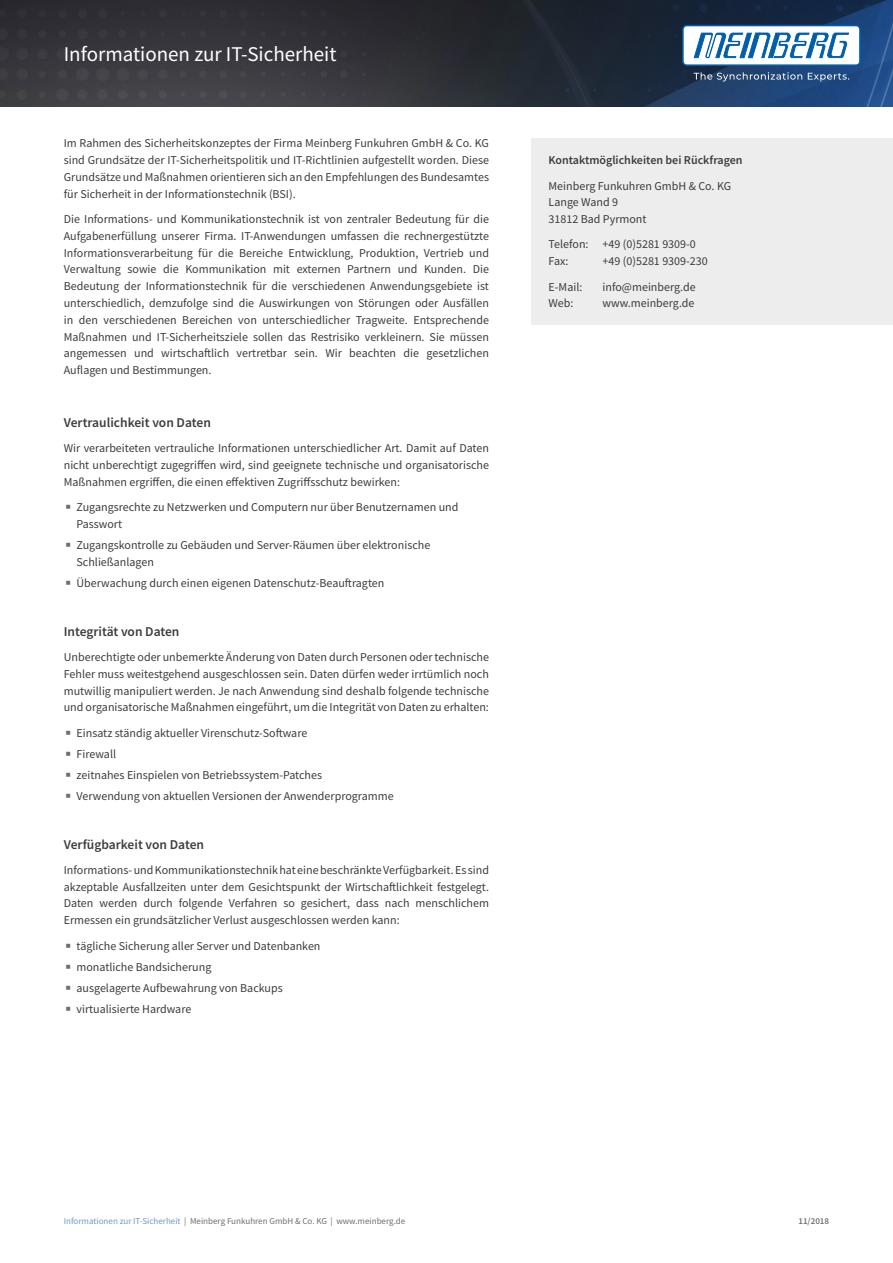
<style>
.page{position:relative;width:893px;height:1263px;background:#fff}
.page>*{position:absolute;margin:0;border:0;box-sizing:border-box;transform-origin:0 0}
._00_1_1_Kopfzeile__T{font:21px "Source Sans Pro";color:#fff}
._01_3_2_Heading_H3{font:600 13.5px "Source Sans Pro";color:#3c3c3b}
._02_1_Copy__Abstand{font:12px/16.8px "Source Sans Pro";color:#3c3c3b;text-align:justify}
._02_3_Copy__Abstand{font:12px/16.8px "Source Sans Pro";color:#3c3c3b}
._01_4_Heading_H4__8{font:600 12px "Source Sans Pro";color:#3c3c3b}
.t1{font:9px "Source Sans Pro";color:#706f6f}
.t2{font:600 9px "Source Sans Pro";color:#706f6f}
.s1{color:#706f6f}
.s2{color:#7196cf}
</style>
<div class="page">
<img style="left:0;top:0;width:893px;height:106px">
<svg style="left:694px;top:72px;width:108px;height:10px"></svg>
<svg style="left:808px;top:73px;width:41px;height:8px"></svg>
<svg style="left:682px;top:25px;width:179px;height:41px"></svg>
<div style="left:531px;top:138px;width:362px;height:186px;background:#ededed"></div>
<p class="_00_1_1_Kopfzeile__T" style="left:64px;top:41px;width:274px">Informationen zur IT-Sicherheit</p>
<p class="_02_1_Copy__Abstand" style="left:64px;top:135px;width:427px">Im Rahmen des Sicherheitskonzeptes der Firma Meinberg Funkuhren GmbH &amp; Co. KG sind Grundsätze der IT-Sicherheitspolitik und IT-Richtlinien aufgestellt worden. Diese Grundsätze und Maßnahmen orientieren sich an den Empfehlungen des Bundesamtes für Sicherheit in der Informationstechnik (BSI).</p>
<p class="_02_1_Copy__Abstand" style="left:64px;top:210px;width:427px">Die Informations- und Kommunikationstechnik ist von zentraler Bedeutung für die Aufgabenerfüllung unserer Firma. IT-Anwendungen umfassen die rechnergestützte Informationsverarbeitung für die Bereiche Entwicklung, Produktion, Vertrieb und Verwaltung sowie die Kommunikation mit externen Partnern und Kunden. Die Bedeutung der Informationstechnik für die verschiedenen Anwendungsgebiete ist unterschiedlich, demzufolge sind die Auswirkungen von Störungen oder Ausfällen in den verschiedenen Bereichen von unterschiedlicher Tragweite. Entsprechende Maßnahmen und IT-Sicherheitsziele sollen das Restrisiko verkleinern. Sie müssen angemessen und wirtschaftlich vertretbar sein. Wir beachten die gesetzlichen Auflagen und Bestimmungen.</p>
<p class="_01_3_2_Heading_H3" style="left:64px;top:414px;width:149px">Vertraulichkeit von Daten</p>
<p class="_02_1_Copy__Abstand" style="left:64px;top:440px;width:427px">Wir verarbeiteten vertrauliche Informationen unterschiedlicher Art. Damit auf Daten nicht unberechtigt zugegriffen wird, sind geeignete technische und organisatorische Maßnahmen ergriffen, die einen effektiven Zugriffsschutz bewirken:</p>
<p class="_02_1_Copy__Abstand" style="left:77px;top:499px;width:383px;text-indent:-13px"><span class="s1">▪</span> Zugangsrechte zu Netzwerken und Computern nur über Benutzernamen und<br>Passwort</p>
<p class="_02_1_Copy__Abstand" style="left:77px;top:537px;width:355px;text-indent:-13px"><span class="s1">▪</span> Zugangskontrolle zu Gebäuden und Server-Räumen über elektronische<br>Schließanlagen</p>
<p class="_02_1_Copy__Abstand" style="left:64px;top:574px;width:322px"><span class="s1">▪</span> Überwachung durch einen eigenen Datenschutz-Beauftragten</p>
<p class="_01_3_2_Heading_H3" style="left:64px;top:622px;width:117px">Integrität von Daten</p>
<p class="_02_1_Copy__Abstand" style="left:64px;top:648px;width:427px">Unberechtigte oder unbemerkte Änderung von Daten durch Personen oder technische Fehler muss weitestgehend ausgeschlossen sein. Daten dürfen weder irrtümlich noch mutwillig manipuliert werden. Je nach Anwendung sind deshalb folgende technische und organisatorische Maßnahmen eingeführt, um die Integrität von Daten zu erhalten:</p>
<p class="_02_1_Copy__Abstand" style="left:64px;top:724px;width:245px"><span class="s1">▪</span> Einsatz ständig aktueller Virenschutz-Software</p>
<p class="_02_1_Copy__Abstand" style="left:64px;top:745px;width:54px"><span class="s1">▪</span> Firewall</p>
<p class="_02_1_Copy__Abstand" style="left:64px;top:766px;width:260px"><span class="s1">▪</span> zeitnahes Einspielen von Betriebssystem-Patches</p>
<p class="_02_1_Copy__Abstand" style="left:64px;top:787px;width:331px"><span class="s1">▪</span> Verwendung von aktuellen Versionen der Anwenderprogramme</p>
<p class="_01_3_2_Heading_H3" style="left:64px;top:835px;width:142px">Verfügbarkeit von Daten</p>
<p class="_02_1_Copy__Abstand" style="left:64px;top:861px;width:427px">Informations- und Kommunikationstechnik hat eine beschränkte Verfügbarkeit. Es sind akzeptable Ausfallzeiten unter dem Gesichtspunkt der Wirtschaftlichkeit festgelegt.<br>Daten werden durch folgende Verfahren so gesichert, dass nach menschlichem Ermessen ein grundsätzlicher Verlust ausgeschlossen werden kann:</p>
<p class="_02_1_Copy__Abstand" style="left:64px;top:937px;width:258px"><span class="s1">▪</span> tägliche Sicherung aller Server und Datenbanken</p>
<p class="_02_1_Copy__Abstand" style="left:64px;top:958px;width:149px"><span class="s1">▪</span> monatliche Bandsicherung</p>
<p class="_02_1_Copy__Abstand" style="left:64px;top:979px;width:221px"><span class="s1">▪</span> ausgelagerte Aufbewahrung von Backups</p>
<p class="_02_1_Copy__Abstand" style="left:64px;top:1000px;width:129px"><span class="s1">▪</span> virtualisierte Hardware</p>
<p class="_01_4_Heading_H4__8" style="left:549px;top:152px;width:195px">Kontaktmöglichkeiten bei Rückfragen</p>
<p class="_02_3_Copy__Abstand" style="left:549px;top:177px;width:184px">Meinberg Funkuhren GmbH &amp; Co. KG<br>Lange Wand 9<br>31812 Bad Pyrmont</p>
<p class="_02_3_Copy__Abstand" style="left:549px;top:236px;width:149px">Telefon: +49 (0)5281 9309-0<br>Fax:</p>
<p class="_02_3_Copy__Abstand" style="left:603px;top:253px;width:107px">+49 (0)5281 9309-230</p>
<p class="_02_3_Copy__Abstand" style="left:549px;top:278px;width:35px">E-Mail:</p>
<p class="_02_3_Copy__Abstand" style="left:603px;top:278px;width:95px">info@meinberg.de</p>
<p class="_02_3_Copy__Abstand" style="left:549px;top:295px;width:27px">Web:</p>
<p class="_02_3_Copy__Abstand" style="left:603px;top:295px;width:93px">www.meinberg.de</p>
<p class="t1" style="left:64px;top:1215px;width:343px"><span class="s2">Informationen zur IT-Sicherheit</span> | Meinberg Funkuhren GmbH &amp; Co. KG | www.meinberg.de</p>
<p class="t2" style="left:798px;top:1215px;width:32px">11/2018</p>
</div>
